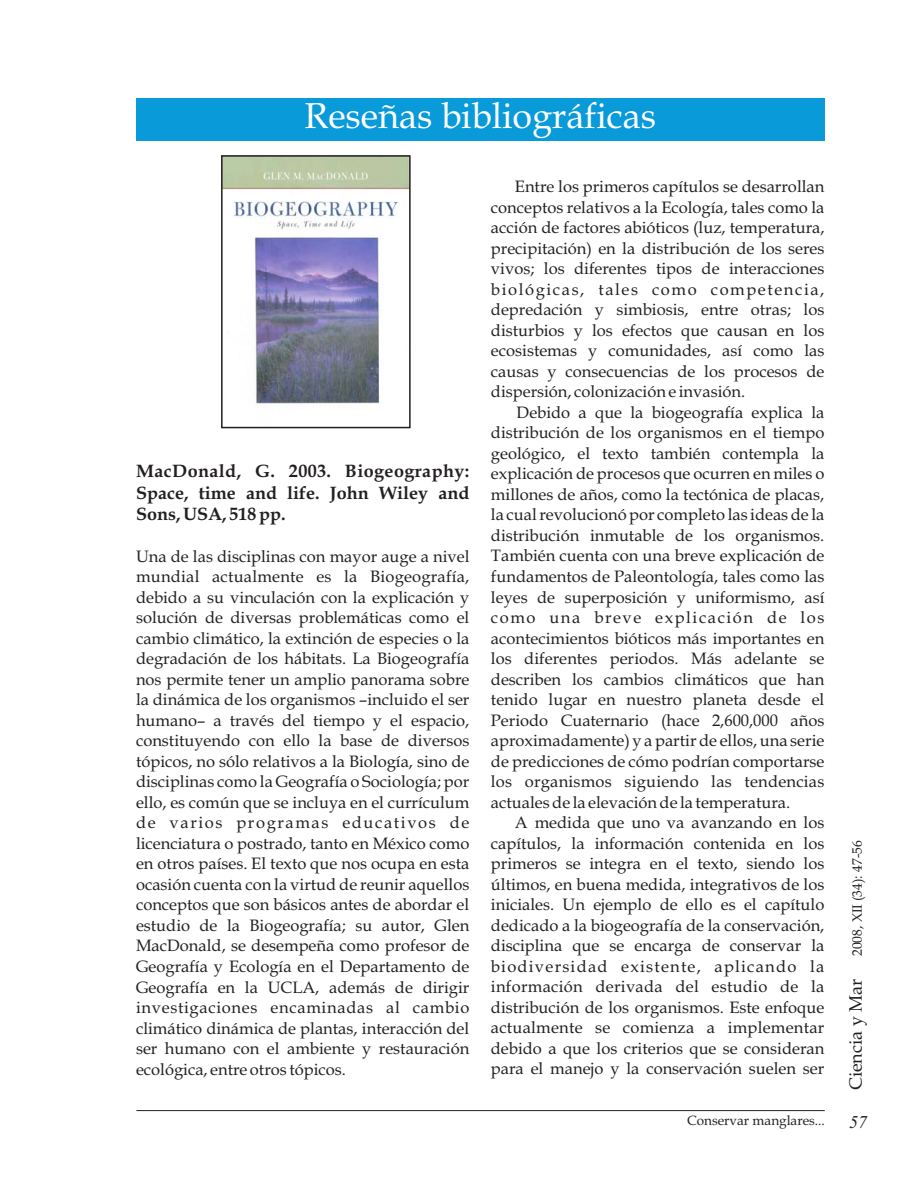
<style>
.page{position:relative;width:918px;height:1188px;background:#fff}
.page>*{position:absolute;margin:0;border:0;box-sizing:border-box;transform-origin:0 0}
.t1{font:36px "Book Antiqua";color:#fff}
.t2{font:700 18px/21.5px "Book Antiqua";color:#231f20;text-align:justify}
.t3{font:italic 18px "Times";color:#231f20}
.t4{font:16.5px/20.5px "Book Antiqua";color:#231f20;text-align:justify}
.t5{font:13.5px "Book Antiqua";color:#231f20}
.s1{font-size:18px}
</style>
<div class="page">
<hr style="left:136px;top:1110px;width:689px;height:1px;background:#231f20">
<div style="left:136px;top:98px;width:688px;height:42px;background:#089ad9"></div>
<img style="left:223px;top:157px;width:186px;height:248px">
<div style="left:221px;top:155px;width:190px;height:273px;border:1px solid #231f20"></div>
<h1 class="t1" style="left:304px;top:102px;width:353px">Reseñas bibliográficas</h1>
<p class="t2" style="left:136px;top:462px;width:335px">MacDonald, G. 2003. Biogeography:<br>Space, time and life. John Wiley and Sons, USA, 518 pp.</p>
<p class="t4" style="left:136px;top:548px;width:335px">Una de las disciplinas con mayor auge a nivel mundial actualmente es la Biogeografía, debido a su vinculación con la explicación y solución de diversas problemáticas como el cambio climático, la extinción de especies o la degradación de los hábitats. La Biogeografía nos permite tener un amplio panorama sobre la dinámica de los organismos –incluido el ser humano– a través del tiempo y el espacio, constituyendo con ello la base de diversos tópicos, no sólo relativos a la Biología, sino de disciplinas como la Geografía o Sociología; por ello, es común que se incluya en el currículum de varios programas educativos de licenciatura o postrado, tanto en México como en otros países. El texto que nos ocupa en esta ocasión cuenta con la virtud de reunir aquellos conceptos que son básicos antes de abordar el estudio de la Biogeografía; su autor, Glen MacDonald, se desempeña como profesor de Geografía y Ecología en el Departamento de Geografía en la UCLA, además de dirigir investigaciones encaminadas al cambio climático dinámica de plantas, interacción del ser humano con el ambiente y restauración ecológica, entre otros tópicos.</p>
<p class="t4" style="left:491px;top:178px;width:335px;text-indent:24px">Entre los primeros capítulos se desarrollan conceptos relativos a la Ecología, tales como la acción de factores abióticos (luz, temperatura, precipitación) en la distribución de los seres vivos; los diferentes tipos de interacciones biológicas, tales como competencia, depredación y simbiosis, entre otras; los disturbios y los efectos que causan en los ecosistemas y comunidades, así como las causas y consecuencias de los procesos de dispersión, colonización e invasión.</p>
<p class="t4" style="left:491px;top:404px;width:335px;text-indent:26px">Debido a que la biogeografía explica la distribución de los organismos en el tiempo geológico, el texto también contempla la explicación de procesos que ocurren en miles o millones de años, como la tectónica de placas, la cual revolucionó por completo las ideas de la distribución inmutable de los organismos.<br>También cuenta con una breve explicación de fundamentos de Paleontología, tales como las leyes de superposición y uniformismo, así como una breve explicación de los acontecimientos bióticos más importantes en los diferentes periodos. Más adelante se describen los cambios climáticos que han tenido lugar en nuestro planeta desde el Periodo Cuaternario (hace 2,600,000 años aproximadamente) y a partir de ellos, una serie de predicciones de cómo podrían comportarse los organismos siguiendo las tendencias actuales de la elevación de la temperatura.</p>
<p class="t4" style="left:491px;top:814px;width:335px;text-indent:24px">A medida que uno va avanzando en los capítulos, la información contenida en los primeros se integra en el texto, siendo los últimos, en buena medida, integrativos de los iniciales. Un ejemplo de ello es el capítulo dedicado a la biogeografía de la conservación, disciplina que se encarga de conservar la biodiversidad existente, aplicando la información derivada del estudio de la distribución de los organismos. Este enfoque actualmente se comienza a implementar debido a que los criterios que se consideran para el manejo y la conservación suelen ser</p>
<p class="t5" style="left:852px;top:1090px;width:251px;rotate:-90deg"><span class="s1">Ciencia y Mar</span> 2008, XII (34): 47-56</p>
<p class="t5" style="left:687px;top:1115px;width:139px">Conservar manglares...</p>
<p class="t3" style="left:849px;top:1116px;width:19px">57</p>
</div>
